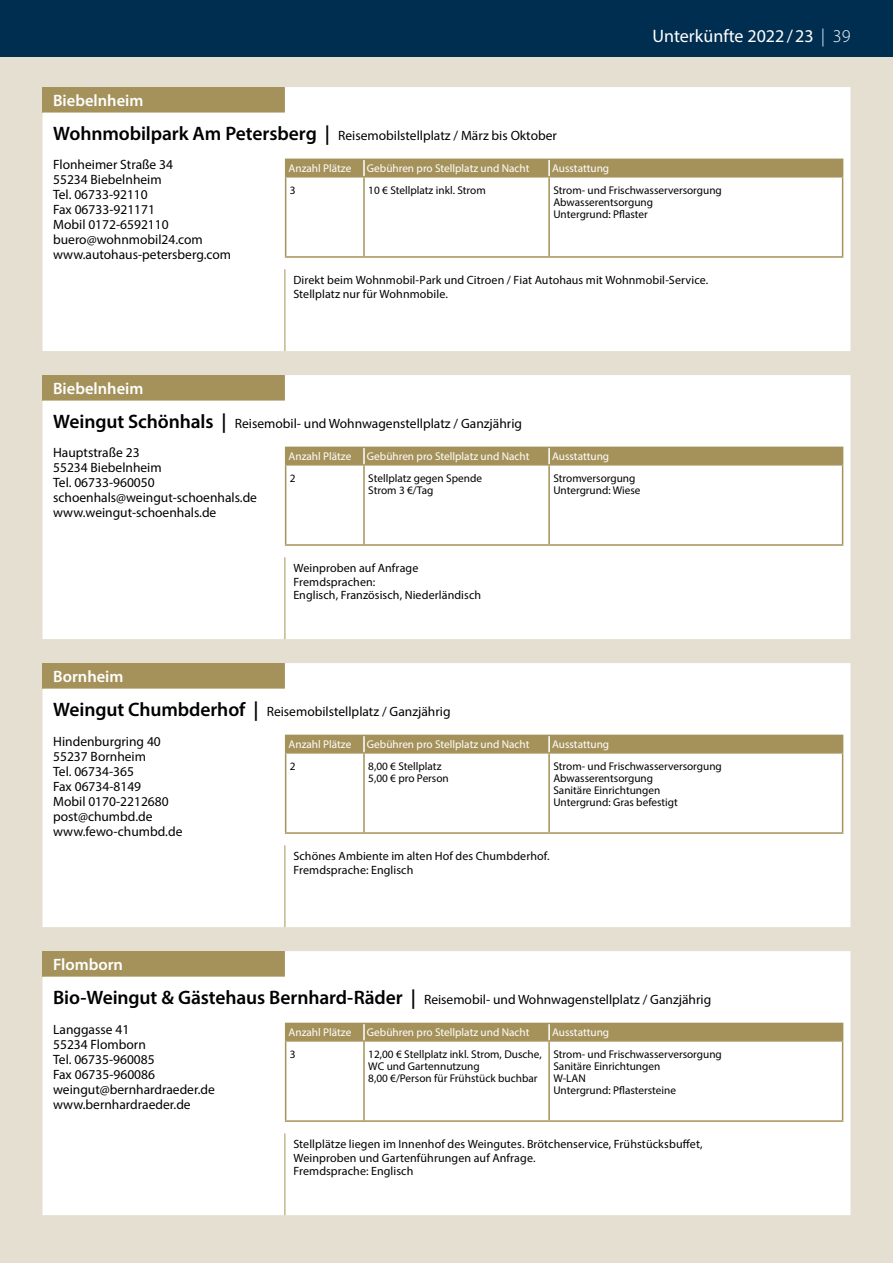
<style>
.page{position:relative;width:893px;height:1263px;background:#fff}
.page>*{position:absolute;margin:0;border:0;box-sizing:border-box;transform-origin:0 0}
.t1{font:18px "Myriad Pro";color:#fff}
.t2{font:600 16.5px "Myriad Pro";color:#fff}
.t3{font:13.5px/15px "Myriad Pro";color:#000}
.t4{font:12px/13.5px "Myriad Pro";letter-spacing:.01em;color:#000}
.t5{font:11.25px/12px "Myriad Pro";color:#000}
.t6{font:11.25px "Myriad Pro";color:#fff}
.s1{font-weight:300}
.s2{font-weight:600;font-size:19.5px}
</style>
<div class="page">
<div style="left:0;top:0;width:893px;height:58px;background:#002e51"></div>
<div style="left:0;top:58px;width:893px;height:1205px;background:#e4dfd0"></div>
<div style="left:43px;top:87px;width:807px;height:264px;background:#fff"></div>
<hr style="left:285px;top:269px;width:1px;height:82px;background:#a5925a">
<hr style="left:285px;top:256px;width:79px;height:2px;background:#a5925a">
<hr style="left:364px;top:256px;width:185px;height:2px;background:#a5925a">
<hr style="left:549px;top:256px;width:294px;height:2px;background:#a5925a">
<svg style="left:285px;top:159px;width:558px;height:98px;background:#ece8dd"></svg>
<div style="left:43px;top:375px;width:807px;height:264px;background:#fff"></div>
<hr style="left:285px;top:557px;width:1px;height:82px;background:#a5925a">
<hr style="left:285px;top:544px;width:79px;height:2px;background:#a5925a">
<hr style="left:364px;top:544px;width:185px;height:2px;background:#a5925a">
<hr style="left:549px;top:544px;width:294px;height:2px;background:#a5925a">
<svg style="left:285px;top:447px;width:558px;height:98px;background:#ece8dd"></svg>
<div style="left:43px;top:663px;width:807px;height:264px;background:#fff"></div>
<hr style="left:285px;top:845px;width:1px;height:82px;background:#a5925a">
<hr style="left:285px;top:832px;width:79px;height:2px;background:#a5925a">
<hr style="left:364px;top:832px;width:185px;height:2px;background:#a5925a">
<hr style="left:549px;top:832px;width:294px;height:2px;background:#a5925a">
<svg style="left:285px;top:735px;width:558px;height:98px;background:#ece8dd"></svg>
<div style="left:43px;top:951px;width:807px;height:264px;background:#fff"></div>
<hr style="left:285px;top:1133px;width:1px;height:82px;background:#a5925a">
<hr style="left:285px;top:1120px;width:79px;height:2px;background:#a5925a">
<hr style="left:364px;top:1120px;width:185px;height:2px;background:#a5925a">
<hr style="left:549px;top:1120px;width:294px;height:2px;background:#a5925a">
<svg style="left:285px;top:1023px;width:558px;height:98px;background:#ece8dd"></svg>
<h1 class="t1" style="left:652px;top:25px;width:199px">Unterkünfte 2022/23 <span class="s1">| 39</span></h1>
<p class="t2" style="left:53px;top:90px;width:92px">Biebelnheim</p>
<p class="t3" style="left:53px;top:121px;width:505px;line-height:29.2px"><span class="s2">Wohnmobilpark Am Petersberg |</span> Reisemobilstellplatz / März bis Oktober<br>Flonheimer Straße 34</p>
<p class="t3" style="left:53px;top:172px;width:179px">55234 Biebelnheim<br>Tel. 06733-92110<br>Fax 06733-921171<br>Mobil 0172-6592110 buero@wohnmobil24.com www.autohaus-petersberg.com</p>
<p class="t6" style="left:289px;top:162px;width:64px">Anzahl Plätze</p>
<p class="t6" style="left:367px;top:162px;width:164px">Gebühren pro Stellplatz und Nacht</p>
<p class="t6" style="left:552px;top:162px;width:59px">Ausstattung</p>
<p class="t5" style="left:290px;top:184px;width:7px">3</p>
<p class="t5" style="left:368px;top:184px;width:119px">10 € Stellplatz inkl. Strom</p>
<p class="t5" style="left:553px;top:184px;width:170px">Strom- und Frischwasserversorgung<br>Abwasserentsorgung<br>Untergrund: Pflaster</p>
<p class="t4" style="left:293px;top:273px;width:416px">Direkt beim Wohnmobil-Park und Citroen / Fiat Autohaus mit Wohnmobil-Service.<br>Stellplatz nur für Wohnmobile.</p>
<p class="t2" style="left:53px;top:378px;width:92px">Biebelnheim</p>
<p class="t3" style="left:53px;top:409px;width:470px;line-height:29.2px"><span class="s2">Weingut Schönhals |</span> Reisemobil- und Wohnwagenstellplatz / Ganzjährig<br>Hauptstraße 23</p>
<p class="t3" style="left:53px;top:460px;width:205px">55234 Biebelnheim<br>Tel. 06733-960050 schoenhals@weingut-schoenhals.de www.weingut-schoenhals.de</p>
<p class="t6" style="left:289px;top:450px;width:64px">Anzahl Plätze</p>
<p class="t6" style="left:367px;top:450px;width:164px">Gebühren pro Stellplatz und Nacht</p>
<p class="t6" style="left:552px;top:450px;width:59px">Ausstattung</p>
<p class="t5" style="left:290px;top:472px;width:7px">2</p>
<p class="t5" style="left:368px;top:472px;width:115px">Stellplatz gegen Spende<br>Strom 3 €/Tag</p>
<p class="t5" style="left:553px;top:472px;width:89px">Stromversorgung<br>Untergrund: Wiese</p>
<p class="t4" style="left:293px;top:561px;width:189px">Weinproben auf Anfrage<br>Fremdsprachen:<br>Englisch, Französisch, Niederländisch</p>
<p class="t2" style="left:53px;top:666px;width:72px">Bornheim</p>
<p class="t3" style="left:53px;top:697px;width:399px;line-height:29.2px"><span class="s2">Weingut Chumbderhof |</span> Reisemobilstellplatz / Ganzjährig<br>Hindenburgring 40</p>
<p class="t3" style="left:53px;top:748px;width:131px">55237 Bornheim<br>Tel. 06734-365<br>Fax 06734-8149<br>Mobil 0170-2212680 post@chumbd.de www.fewo-chumbd.de</p>
<p class="t6" style="left:289px;top:738px;width:64px">Anzahl Plätze</p>
<p class="t6" style="left:367px;top:738px;width:164px">Gebühren pro Stellplatz und Nacht</p>
<p class="t6" style="left:552px;top:738px;width:59px">Ausstattung</p>
<p class="t5" style="left:290px;top:760px;width:7px">2</p>
<p class="t5" style="left:368px;top:760px;width:82px">8,00 € Stellplatz<br>5,00 € pro Person</p>
<p class="t5" style="left:553px;top:760px;width:170px">Strom- und Frischwasserversorgung<br>Abwasserentsorgung<br>Sanitäre Einrichtungen<br>Untergrund: Gras befestigt</p>
<p class="t4" style="left:293px;top:849px;width:258px">Schönes Ambiente im alten Hof des Chumbderhof.<br>Fremdsprache: Englisch</p>
<p class="t2" style="left:53px;top:954px;width:71px">Flomborn</p>
<p class="t3" style="left:53px;top:985px;width:660px;line-height:29.2px"><span class="s2">Bio-Weingut &amp; Gästehaus Bernhard-Räder |</span> Reisemobil- und Wohnwagenstellplatz / Ganzjährig<br>Langgasse 41</p>
<p class="t3" style="left:53px;top:1036px;width:163px">55234 Flomborn<br>Tel. 06735-960085<br>Fax 06735-960086 weingut@bernhardraeder.de www.bernhardraeder.de</p>
<p class="t6" style="left:289px;top:1026px;width:64px">Anzahl Plätze</p>
<p class="t6" style="left:367px;top:1026px;width:164px">Gebühren pro Stellplatz und Nacht</p>
<p class="t6" style="left:552px;top:1026px;width:59px">Ausstattung</p>
<p class="t5" style="left:290px;top:1048px;width:7px">3</p>
<p class="t5" style="left:368px;top:1048px;width:175px">12,00 € Stellplatz inkl. Strom, Dusche,<br>WC und Gartennutzung<br>8,00 €/Person für Frühstück buchbar</p>
<p class="t5" style="left:553px;top:1048px;width:170px">Strom- und Frischwasserversorgung<br>Sanitäre Einrichtungen<br>W-LAN<br>Untergrund: Pflastersteine</p>
<p class="t4" style="left:293px;top:1137px;width:411px">Stellplätze liegen im Innenhof des Weingutes. Brötchenservice, Frühstücksbuffet,<br>Weinproben und Gartenführungen auf Anfrage.<br>Fremdsprache: Englisch</p>
</div>
